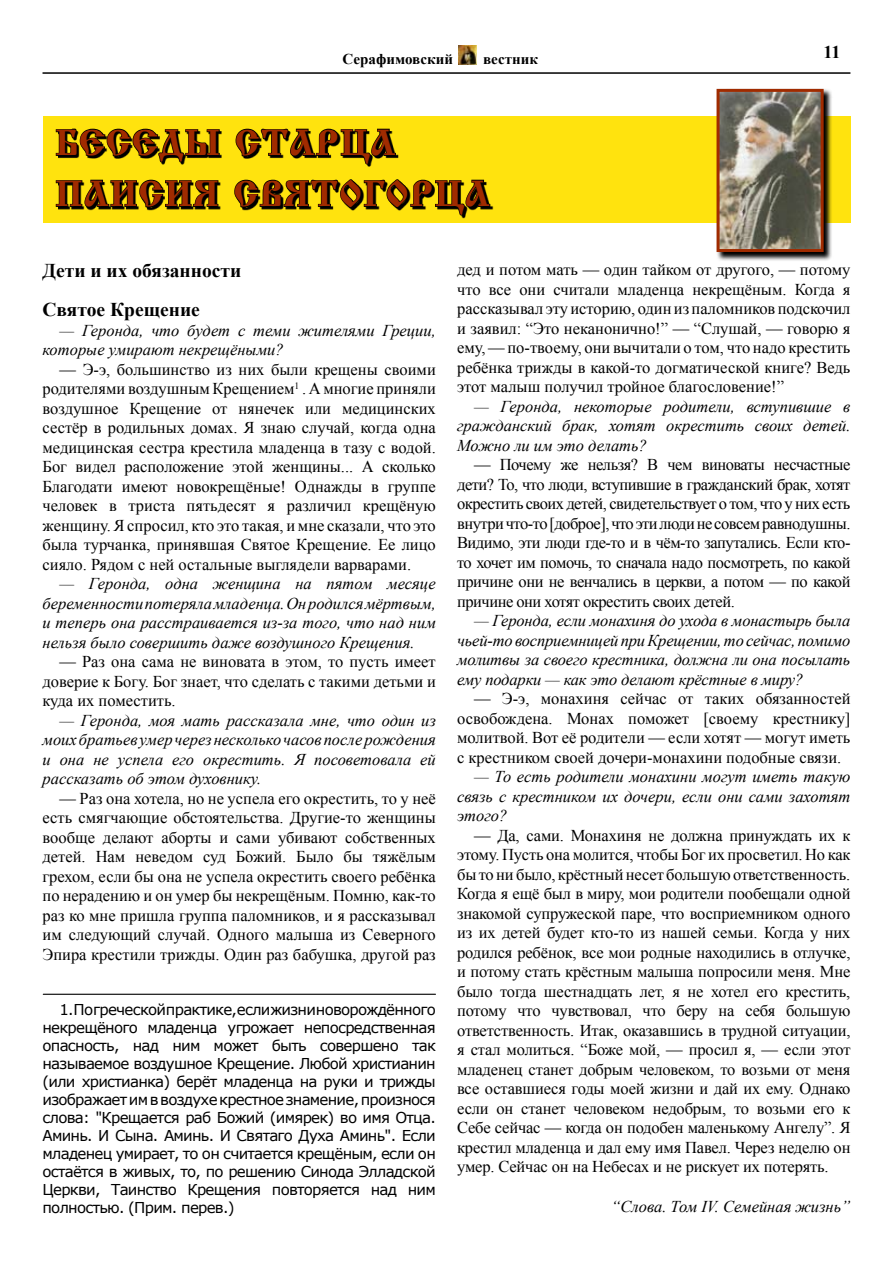
<style>
.page{position:relative;width:893px;height:1263px;background:#fff}
.page>*{position:absolute;margin:0;border:0;box-sizing:border-box;transform-origin:0 0}
.t1{font:36px/51px "Izhitsa";letter-spacing:.025em;color:#a02b00}
.t2{font:700 19.5px/39px "Times New Roman";color:#000}
.t3{font:700 18px "Times New Roman";color:#000}
.t4{font:16.5px/19.5px "Times New Roman";color:#000;text-align:justify}
.t5{font:italic 16.5px/19.5px "Times New Roman";color:#000;text-align:justify}
.t6{font:15px/18px "Verdana";letter-spacing:-.05em;color:#000;text-align:justify}
.t7{font:700 15px "Times New Roman";color:#000}
</style>
<div class="page">
<hr style="left:43px;top:72px;width:807px;height:2px;background:#000">
<img style="left:459px;top:46px;width:18px;height:19px">
<div style="left:43px;top:116px;width:807px;height:106px;background:#ffe30e"></div>
<svg style="left:717px;top:89px;width:121px;height:172px"></svg>
<img style="left:720px;top:93px;width:100px;height:155px">
<div style="left:716px;top:89px;width:108px;height:163px;border:3px solid #a02b00"></div>
<svg style="left:58px;top:131px;width:651px;height:92px"></svg>
<svg style="left:55px;top:128px;width:165px;height:35px"></svg>
<svg style="left:235px;top:128px;width:162px;height:37px"></svg>
<svg style="left:55px;top:179px;width:164px;height:30px"></svg>
<svg style="left:234px;top:178px;width:257px;height:38px"></svg>
<hr style="left:43px;top:994px;width:392px;height:1px;background:#000">
<p class="t7" style="left:343px;top:48px;width:112px">Серафимовский</p>
<p class="t7" style="left:483px;top:48px;width:56px">вестник</p>
<h1 class="t1" style="left:55px;top:118px;width:436px">БЕСЕДЫ СТАРЦА<br>ПАИСИЯ СВЯТОГОРЦА</h1>
<p class="t3" style="left:823px;top:40px;width:19px">11</p>
<p class="t2" style="left:43px;top:251px;width:200px">Дети и их обязанности<br>Святое Крещение</p>
<p class="t5" style="left:43px;top:320px;width:395px;text-indent:17px">— Геронда, что будет с теми жителями Греции, которые умирают некрещёными?</p>
<p class="t4" style="left:43px;top:359px;width:395px;text-indent:17px">— Э-э, большинство из них были крещены своими родителями воздушным Крещением<sup>1</sup> . А многие приняли воздушное Крещение от нянечек или медицинских сестёр в родильных домах. Я знаю случай, когда одна медицинская сестра крестила младенца в тазу с водой.<br>Бог видел расположение этой женщины... А сколько Благодати имеют новокрещёные! Однажды в группе человек в триста пятьдесят я различил крещёную женщину. Я спросил, кто это такая, и мне сказали, что это была турчанка, принявшая Святое Крещение. Ее лицо сияло. Рядом с ней остальные выглядели варварами.</p>
<p class="t5" style="left:43px;top:574px;width:395px;text-indent:17px">— Геронда, одна женщина на пятом месяце беременности потеряла младенца. Он родился мёртвым, и теперь она расстраивается из-за того, что над ним нельзя было совершить даже воздушного Крещения.</p>
<p class="t4" style="left:43px;top:652px;width:395px;text-indent:17px">— Раз она сама не виновата в этом, то пусть имеет доверие к Богу. Бог знает, что сделать с такими детьми и куда их поместить.</p>
<p class="t5" style="left:43px;top:710px;width:395px;text-indent:17px">— Геронда, моя мать рассказала мне, что один из моих братьев умер через несколько часов после рождения и она не успела его окрестить. Я посоветовала ей рассказать об этом духовнику.</p>
<p class="t4" style="left:43px;top:788px;width:395px;text-indent:17px">— Раз она хотела, но не успела его окрестить, то у неё есть смягчающие обстоятельства. Другие-то женщины вообще делают аборты и сами убивают собственных детей. Нам неведом суд Божий. Было бы тяжёлым грехом, если бы она не успела окрестить своего ребёнка по нерадению и он умер бы некрещёным. Помню, как-то раз ко мне пришла группа паломников, и я рассказывал им следующий случай. Одного малыша из Северного Эпира крестили трижды. Один раз бабушка, другой раз</p>
<p class="t6" style="left:43px;top:1000px;width:395px;text-indent:17px">1. По греческой практике, если жизни новорождённого некрещёного младенца угрожает непосредственная опасность, над ним может быть совершено так называемое воздушное Крещение. Любой христианин (или христианка) берёт младенца на руки и трижды изображает им в воздухе крестное знамение, произнося слова: "Крещается раб Божий (имярек) во имя Отца.<br>Аминь. И Сына. Аминь. И Святаго Духа Аминь". Если младенец умирает, то он считается крещёным, если он остаётся в живых, то, по решению Синода Элладской Церкви, Таинство Крещения повторяется над ним полностью. (Прим. перев.)</p>
<p class="t4" style="left:457px;top:260px;width:395px">дед и потом мать — один тайком от другого, — потому что все они считали младенца некрещёным. Когда я рассказывал эту историю, один из паломников подскочил и заявил: “Это неканонично!” — “Слушай, — говорю я ему, — по-твоему, они вычитали о том, что надо крестить ребёнка трижды в какой-то догматической книге? Ведь этот малыш получил тройное благословение!”</p>
<p class="t5" style="left:457px;top:396px;width:395px;text-indent:17px">— Геронда, некоторые родители, вступившие в гражданский брак, хотят окрестить своих детей.<br>Можно ли им это делать?</p>
<p class="t4" style="left:457px;top:455px;width:395px;text-indent:17px">— Почему же нельзя? В чем виноваты несчастные дети? То, что люди, вступившие в гражданский брак, хотят окрестить своих детей, свидетельствует о том, что у них есть внутри что-то [доброе], что эти люди не совсем равнодушны.<br>Видимо, эти люди где-то и в чём-то запутались. Если кто&shy;то хочет им помочь, то сначала надо посмотреть, по какой причине они не венчались в церкви, а потом — по какой причине они хотят окрестить своих детей.</p>
<p class="t5" style="left:457px;top:610px;width:395px;text-indent:17px">— Геронда, если монахиня до ухода в монастырь была чьей-то восприемницей при Крещении, то сейчас, помимо молитвы за своего крестника, должна ли она посылать ему подарки — как это делают крёстные в миру?</p>
<p class="t4" style="left:457px;top:689px;width:395px;text-indent:17px">— Э-э, монахиня сейчас от таких обязанностей освобождена. Монах поможет [своему крестнику] молитвой. Вот её родители — если хотят — могут иметь с крестником своей дочери-монахини подобные связи.</p>
<p class="t5" style="left:457px;top:766px;width:395px;text-indent:17px">— То есть родители монахини могут иметь такую связь с крестником их дочери, если они сами захотят этого?</p>
<p class="t4" style="left:457px;top:825px;width:395px;text-indent:17px">— Да, сами. Монахиня не должна принуждать их к этому. Пусть она молится, чтобы Бог их просветил. Но как бы то ни было, крёстный несет большую ответственность.<br>Когда я ещё был в миру, мои родители пообещали одной знакомой супружеской паре, что восприемником одного из их детей будет кто-то из нашей семьи. Когда у них родился ребёнок, все мои родные находились в отлучке, и потому стать крёстным малыша попросили меня. Мне было тогда шестнадцать лет, я не хотел его крестить, потому что чувствовал, что беру на себя большую ответственность. Итак, оказавшись в трудной ситуации, я стал молиться. “Боже мой, — просил я, — если этот младенец станет добрым человеком, то возьми от меня все оставшиеся годы моей жизни и дай их ему. Однако если он станет человеком недобрым, то возьми его к Себе сейчас — когда он подобен маленькому Ангелу”. Я крестил младенца и дал ему имя Павел. Через неделю он умер. Сейчас он на Небесах и не рискует их потерять.</p>
<p class="t5" style="left:611px;top:1196px;width:241px">“Слова. Том IV. Семейная жизнь”</p>
</div>
